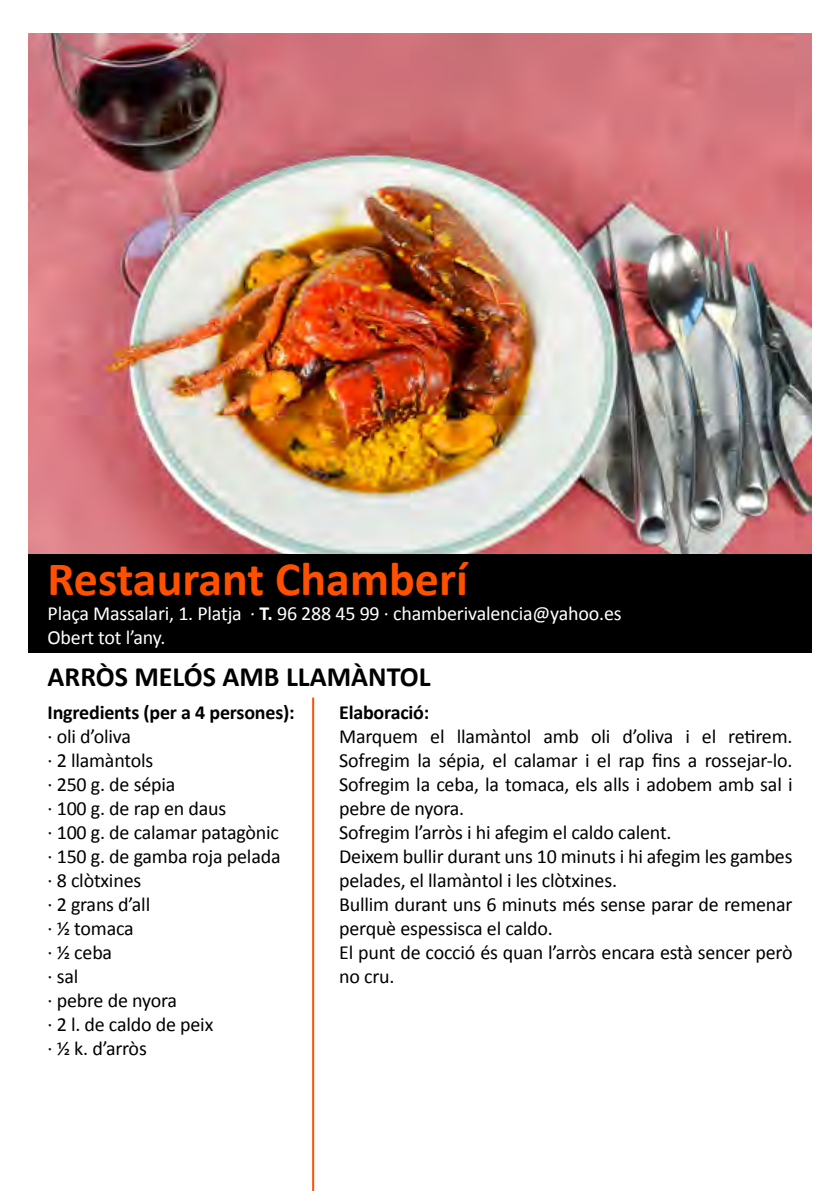
<style>
.page{position:relative;width:840px;height:1191px;background:#fff}
.page>*{position:absolute;margin:0;border:0;box-sizing:border-box;transform-origin:0 0}
.t1{font:700 48px "Calibri";color:#ff5000}
.t2{font:700 28px "Calibri";color:#000}
.t3{font:20px/24px "Calibri";letter-spacing:-.01em;color:#000}
.t4{font:20px/24px "Calibri";letter-spacing:-.01em;color:#fff}
.t5{font:700 20px "Calibri";letter-spacing:-.01em;color:#000}
.s1{font-weight:700}
</style>
<div class="page">
<hr style="left:312px;top:697px;width:2px;height:494px;background:#ff5000">
<img style="left:28px;top:34px;width:783px;height:520px">
<div style="left:28px;top:554px;width:783px;height:98px;background:#000"></div>
<h1 class="t1" style="left:48px;top:548px;width:421px">Restaurant Chamberí</h1>
<p class="t4" style="left:48px;top:601px;width:575px">Plaça Massalari, 1. Platja · <span class="s1">T.</span> 96 288 45 99 · chamberivalencia@yahoo.es<br>Obert tot l’any.</p>
<h2 class="t2" style="left:48px;top:658px;width:384px">ARRÒS MELÓS AMB LLAMÀNTOL</h2>
<p class="t5" style="left:48px;top:700px;width:248px">Ingredients (per a 4 persones):</p>
<p class="t3" style="left:48px;top:724px;width:234px">· oli d’oliva<br>· 2 llamàntols<br>· 250 g. de sépia<br>· 100 g. de rap en daus<br>· 100 g. de calamar patagònic · 150 g. de gamba roja pelada · 8 clòtxines<br>· 2 grans d’all<br>· ½ tomaca<br>· ½ ceba<br>· sal<br>· pebre de nyora<br>· 2 l. de caldo de peix<br>· ½ k. d’arròs</p>
<p class="t5" style="left:339px;top:700px;width:92px">Elaboració:</p>
<p class="t3" style="left:339px;top:724px;width:455px">Marquem el llamàntol amb oli d’oliva i el retirem.<br>Sofregim la sépia, el calamar i el rap fins a rossejar-lo.<br>Sofregim la ceba, la tomaca, els alls i adobem amb sal i pebre de nyora.<br>Sofregim l’arròs i hi afegim el caldo calent.<br>Deixem bullir durant uns 10 minuts i hi afegim les gambes pelades, el llamàntol i les clòtxines.<br>Bullim durant uns 6 minuts més sense parar de remenar perquè espessisca el caldo.<br>El punt de cocció és quan l’arròs encara està sencer però no cru.</p>
</div>
